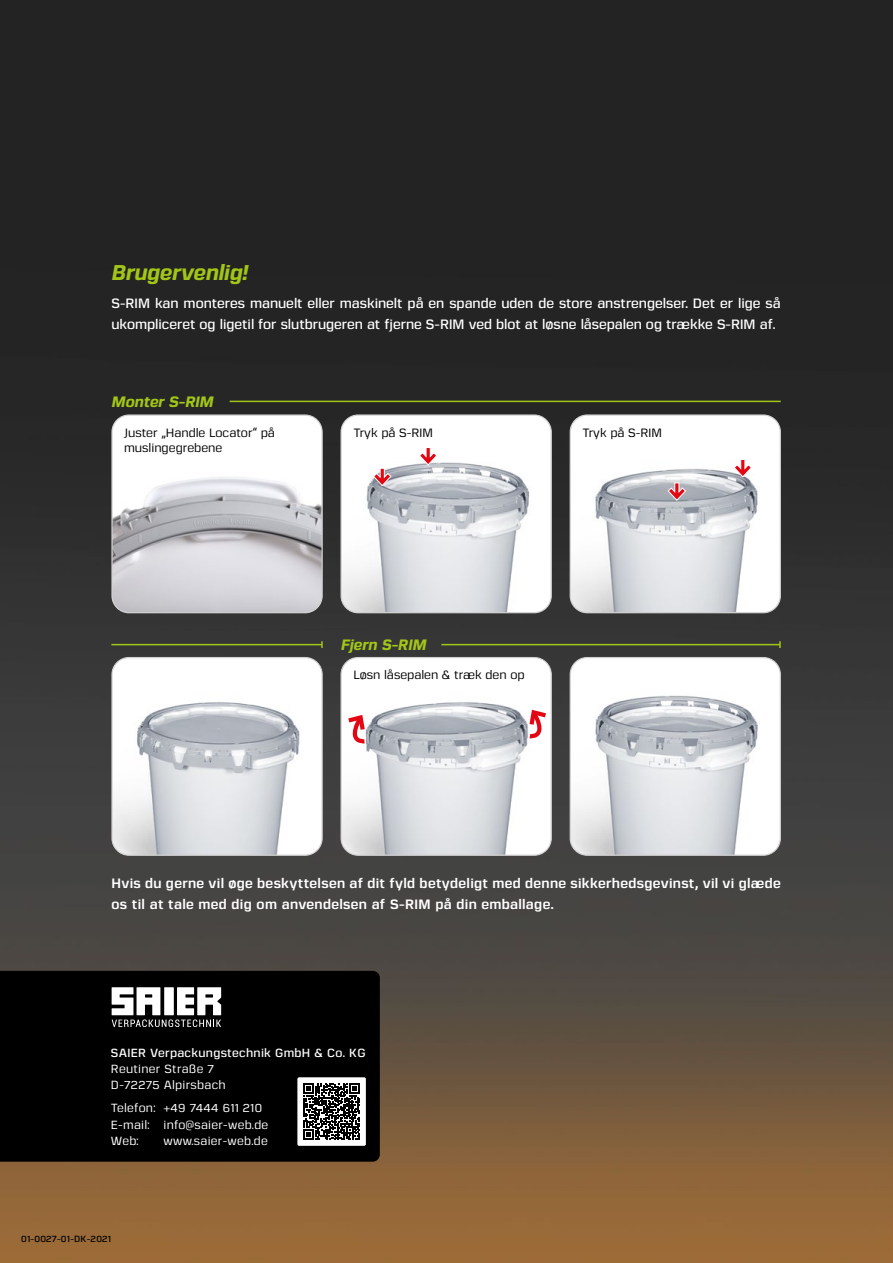
<style>
.page{position:relative;width:893px;height:1263px;background:#fff}
.page>*{position:absolute;margin:0;border:0;box-sizing:border-box;transform-origin:0 0}
.t1{font:italic 800 21.3px "Gunar";color:#a2c617}
.t2{font:italic 800 15px "Gunar";color:#a2c617}
.t3{font:600 13.5px/21px "Gunar";color:#fff}
.t4{font:700 13.5px/21px "Gunar";letter-spacing:.025em;color:#fff}
.t5{font:500 12px/14.4px "Gunar";color:#000}
.t6{font:500 11.85px/16.4px "Gunar";letter-spacing:.025em;color:#fff}
.t7{font:600 11.85px "Gunar";letter-spacing:.025em;color:#fff}
.t8{font:600 9px "Gunar";letter-spacing:.025em;color:#000}
</style>
<div class="page">
<img style="left:0;top:0;width:893px;height:1263px">
<div style="left:0;top:971px;width:380px;height:191px;background:#000"></div>
<svg style="left:112px;top:987px;width:109px;height:40px"></svg>
<svg style="left:298px;top:1077px;width:68px;height:68px"></svg>
<img style="left:112px;top:418px;width:210px;height:195px">
<div style="left:111px;top:414px;width:212px;height:199px;border:1px solid #d0d0d0;border-radius:17px"></div>
<img style="left:112px;top:657px;width:210px;height:198px">
<div style="left:111px;top:657px;width:212px;height:199px;border:1px solid #d0d0d0;border-radius:17px"></div>
<img style="left:341px;top:415px;width:210px;height:198px">
<div style="left:340px;top:414px;width:212px;height:199px;border:1px solid #d0d0d0;border-radius:17px"></div>
<img style="left:341px;top:657px;width:210px;height:198px">
<div style="left:340px;top:657px;width:212px;height:199px;border:1px solid #d0d0d0;border-radius:17px"></div>
<img style="left:570px;top:415px;width:210px;height:198px">
<div style="left:570px;top:414px;width:211px;height:199px;border:1px solid #d0d0d0;border-radius:17px"></div>
<img style="left:570px;top:657px;width:210px;height:198px">
<div style="left:570px;top:657px;width:211px;height:199px;border:1px solid #d0d0d0;border-radius:17px"></div>
<svg style="left:344px;top:712px;width:25px;height:33px"></svg>
<svg style="left:526px;top:707px;width:25px;height:33px"></svg>
<hr style="left:230px;top:401px;width:551px;height:1px;background:#a2c617">
<hr style="left:441px;top:644px;width:339px;height:1px;background:#a2c617">
<svg style="left:779px;top:641px;width:2px;height:7px"></svg>
<hr style="left:111px;top:644px;width:211px;height:1px;background:#a2c617">
<svg style="left:321px;top:641px;width:2px;height:7px"></svg>
<svg style="left:419px;top:447px;width:18px;height:19px"></svg>
<svg style="left:373px;top:468px;width:19px;height:18px"></svg>
<svg style="left:667px;top:482px;width:19px;height:19px"></svg>
<svg style="left:733px;top:459px;width:19px;height:19px"></svg>
<h1 class="t1" style="left:111px;top:257px;width:138px">Brugervenlig!</h1>
<p class="t3" style="left:111px;top:293px;width:671px">S-RIM kan monteres manuelt eller maskinelt på en spande uden de store anstrengelser. Det er lige så ukompliceret og ligetil for slutbrugeren at fjerne S-RIM ved blot at løsne låsepalen og trække S-RIM af.</p>
<p class="t2" style="left:111px;top:391px;width:103px">Monter S-RIM</p>
<p class="t5" style="left:124px;top:425px;width:152px">Juster „Handle Locator“ på muslingegrebene</p>
<p class="t5" style="left:353px;top:425px;width:81px">Tryk på S-RIM</p>
<p class="t5" style="left:582px;top:425px;width:81px">Tryk på S-RIM</p>
<p class="t2" style="left:340px;top:633px;width:87px">Fjern S-RIM</p>
<p class="t5" style="left:353px;top:667px;width:173px">Løsn låsepalen &amp; træk den op</p>
<p class="t4" style="left:111px;top:872px;width:671px">Hvis du gerne vil øge beskyttelsen af dit fyld betydeligt med denne sikkerhedsgevinst, vil vi glæde os til at tale med dig om anvendelsen af S-RIM på din emballage.</p>
<p class="t7" style="left:111px;top:1044px;width:256px">SAIER Verpackungstechnik GmbH &amp; Co. KG</p>
<p class="t6" style="left:111px;top:1060px;width:116px">Reutiner Straße 7<br>D-72275 Alpirsbach</p>
<p class="t6" style="left:111px;top:1099px;width:159px">Telefon: +49 7444 611 210<br>E-mail: info@saier-web.de<br>Web:</p>
<p class="t6" style="left:163px;top:1132px;width:106px">www.saier-web.de</p>
<p class="t8" style="left:21px;top:1232px;width:91px">01-0027-01-DK-2021</p>
</div>
